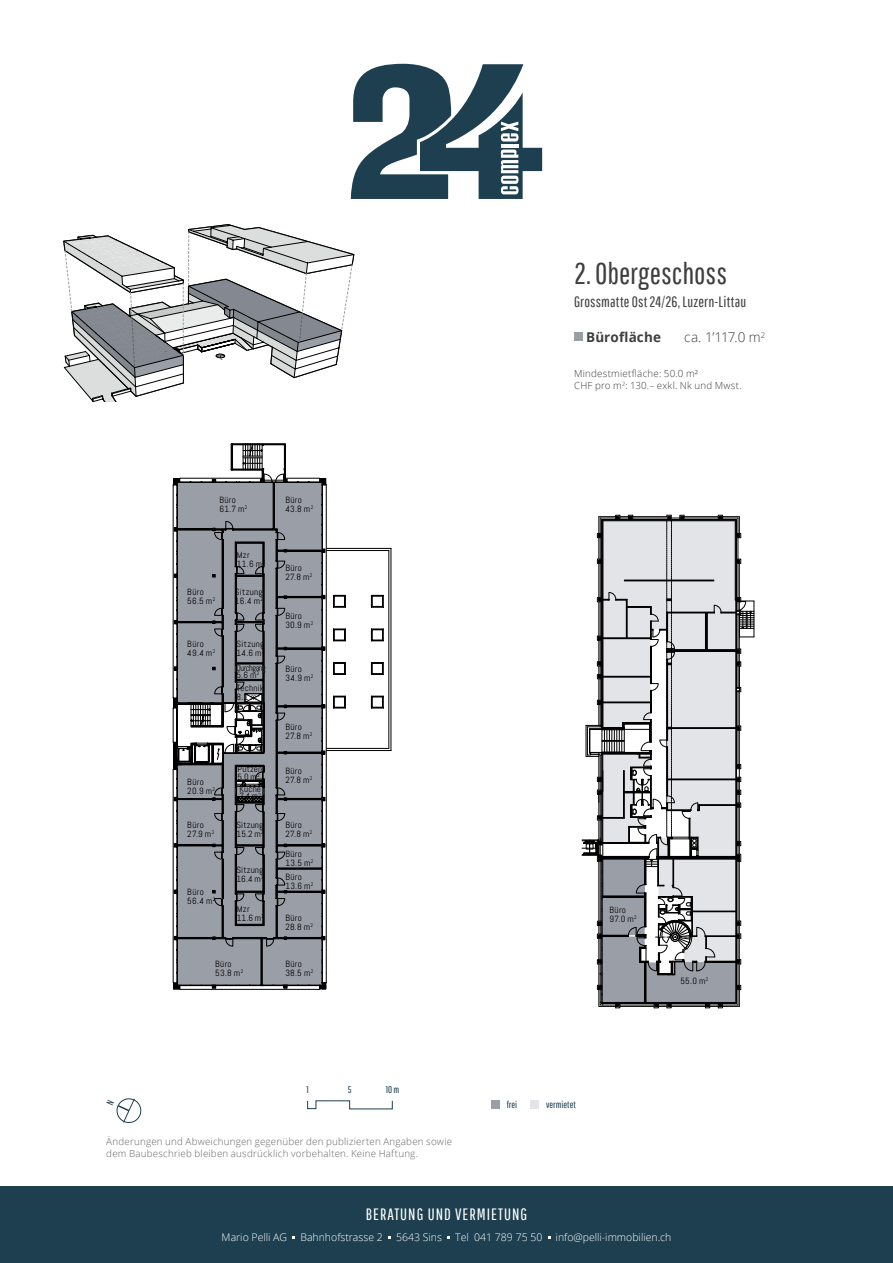
<style>
.page{position:relative;width:893px;height:1263px;background:#fff}
.page>*{position:absolute;margin:0;border:0;box-sizing:border-box;transform-origin:0 0}
.t1{font:30px "Pathway Gothic One";color:#3d3f3d}
.t2{font:16.5px "Pathway Gothic One";letter-spacing:.06em;color:#fff}
.t3{font:15px "Pathway Gothic One";letter-spacing:.015em;color:#3d3f3d}
.t4{font:300 13.5px "Open Sans";color:#3d3f3d}
.t5{font:700 13.5px "Open Sans";letter-spacing:.01em;color:#3d3f3d}
.t6{font:300 10.5px "Open Sans";color:#fff}
.t7{font:300 9.75px/11.7px "Open Sans";letter-spacing:.025em;color:#3d3f3d}
.t8{font:9.75px "Pathway Gothic One";color:#1d3f50}
.t9{font:9px/9px "Abel";letter-spacing:.035em;color:#000}
.t10{font:9px/9px "Abel";letter-spacing:.015em;color:#000}
.t11{font:9px/7.5px "Abel";letter-spacing:-.04em;color:#000;scale:.89 1}
</style>
<div class="page">
<svg style="left:307px;top:1100px;width:86px;height:9px"></svg>
<svg style="left:351px;top:64px;width:191px;height:135px"></svg>
<div style="left:491px;top:1100px;width:8px;height:9px;background:#9a9ea7"></div>
<div style="left:530px;top:1100px;width:9px;height:9px;background:#e3e4e7"></div>
<div style="left:574px;top:333px;width:9px;height:8px;background:#9a9ea7"></div>
<svg style="left:63px;top:224px;width:291px;height:178px"></svg>
<svg style="left:173px;top:479px;width:218px;height:510px"></svg>
<svg style="left:174px;top:444px;width:152px;height:545px;background:#909399"></svg>
<hr style="left:754px;top:601px;width:1px;height:36px;background:#000">
<svg style="left:582px;top:515px;width:172px;height:493px"></svg>
<div style="left:0;top:1186px;width:893px;height:77px;background:#1d3f50"></div>
<svg style="left:116px;top:1098px;width:26px;height:25px"></svg>
<p class="t9" style="left:219px;top:495px;width:30px">Büro<br>61.7 m<sup>2</sup></p>
<p class="t9" style="left:237px;top:551px;width:30px">Mzr<br>11.6 m<sup>2</sup></p>
<p class="t9" style="left:235px;top:588px;width:30px">Sitzung<br>16.4 m<sup>2</sup></p>
<p class="t9" style="left:187px;top:588px;width:30px">Büro<br>56.5 m<sup>2</sup></p>
<p class="t9" style="left:187px;top:639px;width:30px">Büro<br>49.4 m<sup>2</sup></p>
<p class="t9" style="left:237px;top:639px;width:30px">Sitzung<br>14.6 m<sup>2</sup></p>
<p class="t9" style="left:237px;top:683px;width:29px">Technik<br>8.1 m<sup>2</sup></p>
<p class="t11" style="left:236px;top:664px;width:35px">Durchgang<br>5.6 m<sup>2</sup></p>
<p class="t9" style="left:285px;top:495px;width:29px">Büro<br>43.8 m<sup>2</sup></p>
<p class="t9" style="left:285px;top:564px;width:29px">Büro<br>27.8 m<sup>2</sup></p>
<p class="t9" style="left:285px;top:611px;width:29px">Büro<br>30.9 m<sup>2</sup></p>
<p class="t9" style="left:285px;top:664px;width:30px">Büro<br>34.9 m<sup>2</sup></p>
<p class="t9" style="left:285px;top:723px;width:29px">Büro<br>27.8 m<sup>2</sup></p>
<p class="t9" style="left:238px;top:765px;width:26px;line-height:7.5px">Putzen<br>5.0 m<sup>2</sup></p>
<p class="t9" style="left:240px;top:785px;width:23px;line-height:7.5px">Küche<br>7.4 m<sup>2</sup></p>
<p class="t10" style="left:237px;top:821px;width:29px">Sitzung<br>15.2 m<sup>2</sup></p>
<p class="t10" style="left:237px;top:865px;width:29px">Sitzung<br>16.4 m<sup>2</sup></p>
<p class="t9" style="left:237px;top:904px;width:29px">Mzr<br>11.6 m<sup>2</sup></p>
<p class="t9" style="left:215px;top:959px;width:30px">Büro<br>53.8 m<sup>2</sup></p>
<p class="t9" style="left:285px;top:959px;width:30px">Büro<br>38.5 m<sup>2</sup></p>
<p class="t9" style="left:285px;top:767px;width:29px">Büro<br>27.8 m<sup>2</sup></p>
<p class="t9" style="left:187px;top:777px;width:29px">Büro<br>20.9 m<sup>2</sup></p>
<p class="t9" style="left:187px;top:821px;width:29px">Büro<br>27.9 m<sup>2</sup></p>
<p class="t9" style="left:285px;top:821px;width:29px">Büro<br>27.8 m<sup>2</sup></p>
<p class="t9" style="left:285px;top:849px;width:30px">Büro<br>13.5 m<sup>2</sup></p>
<p class="t9" style="left:285px;top:872px;width:30px">Büro<br>13.6 m<sup>2</sup></p>
<p class="t9" style="left:187px;top:887px;width:30px">Büro<br>56.4 m<sup>2</sup></p>
<p class="t9" style="left:285px;top:914px;width:29px">Büro<br>28.8 m<sup>2</sup></p>
<p class="t8" style="left:306px;top:1083px;width:4px">1</p>
<p class="t8" style="left:348px;top:1083px;width:5px">5</p>
<p class="t8" style="left:386px;top:1083px;width:15px">10 m</p>
<p class="t7" style="left:106px;top:1135px;width:347px">Änderungen und Abweichungen gegenüber den publizierten Angaben sowie dem Baubeschrieb bleiben ausdrücklich vorbehalten. Keine Haftung.</p>
<h1 class="t1" style="left:574px;top:256px;width:154px">2. Obergeschoss</h1>
<h3 class="t3" style="left:574px;top:292px;width:174px">Grossmatte Ost 24/26, Luzern-Littau</h3>
<h3 class="t5" style="left:586px;top:328px;width:76px">Bürofläche</h3>
<h3 class="t4" style="left:684px;top:328px;width:83px">ca. 1’117.0 m<sup>2</sup></h3>
<p class="t7" style="left:574px;top:368px;width:169px">Mindestmietfläche: 50.0 m²<br>CHF pro m<sup>2</sup>: 130.– exkl. Nk und Mwst.</p>
<p class="t9" style="left:610px;top:905px;width:29px">Büro<br>97.0 m<sup>2</sup></p>
<p class="t9" style="left:680px;top:977px;width:30px">55.0 m<sup>2</sup></p>
<p class="t8" style="left:507px;top:1099px;width:12px">frei</p>
<p class="t8" style="left:546px;top:1099px;width:31px">vermietet</p>
<h2 class="t2" style="left:366px;top:1204px;width:163px">BERATUNG UND VERMIETUNG</h2>
<p class="t6" style="left:222px;top:1230px;width:67px">Mario Pelli AG</p>
<p class="t6" style="left:300px;top:1230px;width:84px">Bahnhofstrasse 2</p>
<p class="t6" style="left:396px;top:1230px;width:47px">5643 Sins</p>
<p class="t6" style="left:455px;top:1230px;width:89px">Tel 041 789 75 50</p>
<p class="t6" style="left:556px;top:1230px;width:117px">info@pelli-immobilien.ch</p>
</div>
